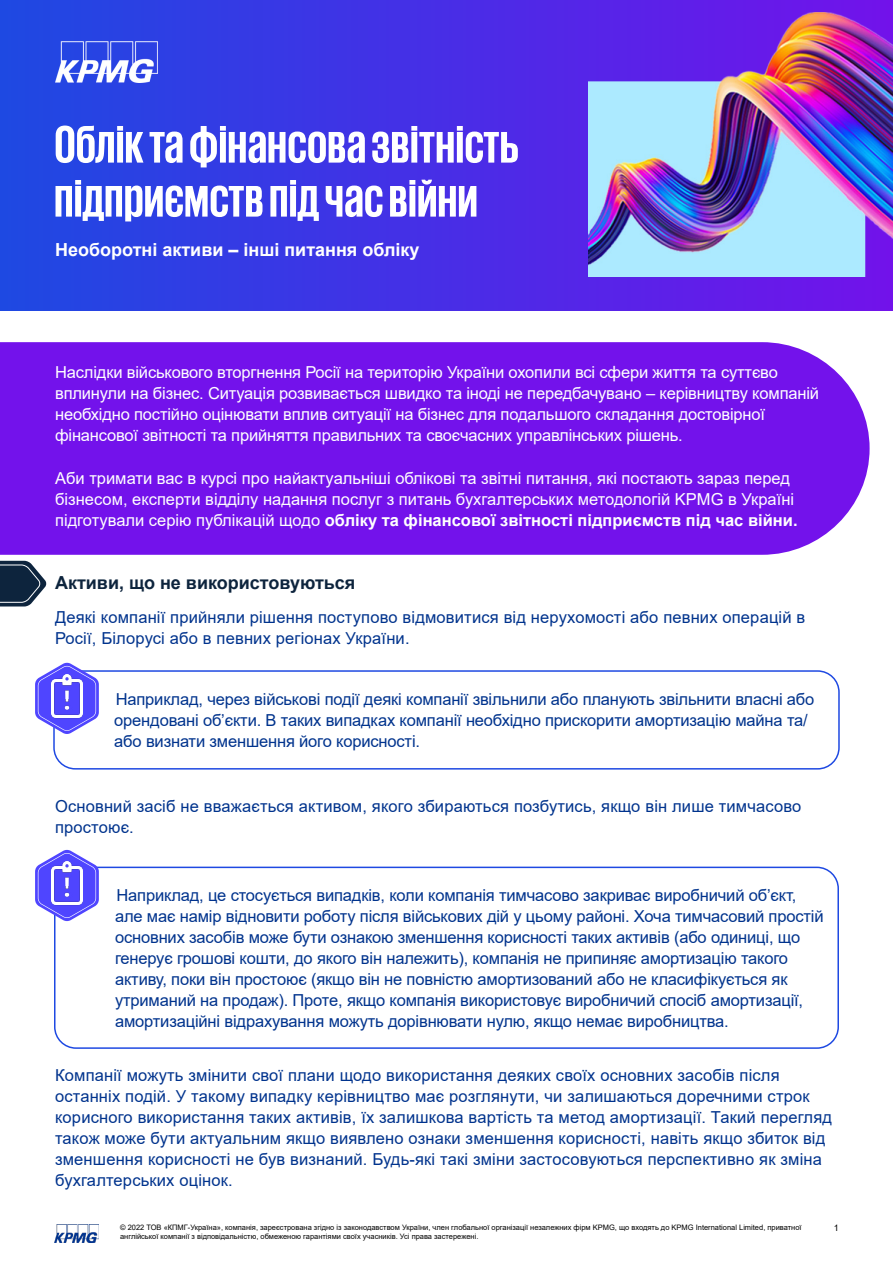
<style>
.page{position:relative;width:893px;height:1263px;background:#fff}
.page>*{position:absolute;margin:0;border:0;box-sizing:border-box;transform-origin:0 0}
.t1{font:700 54px/54px "KPMG Cyrillic";color:#fff}
.t2{font:700 18px "Arial";color:#fff}
.t3{font:700 18px "Arial";color:#0d243d}
.t4{font:16.5px/21px "Arial";letter-spacing:-.01em;color:#00338d}
.t5{font:16.5px/21px "Arial";letter-spacing:.01em;color:#00338d}
.t6{font:16.5px/21px "Arial";letter-spacing:-.01em;color:#fff}
.t7{font:9px "Arial";color:#000}
.t8{font:7.5px/9px "Arial";color:#000}
.s1{font-weight:700}
</style>
<div class="page">
<img style="left:54px;top:1225px;width:45px;height:18px">
<div style="left:0;top:342px;width:870px;height:213px;background:#7312eb"></div>
<div style="left:53px;top:670px;width:787px;height:99px;border:2px solid #1e49e2;border-radius:21px"></div>
<div style="left:54px;top:867px;width:785px;height:182px;border:2px solid #1e49e2;border-radius:21px"></div>
<div style="left:0;top:0;width:893px;height:310px;background:linear-gradient(to right,#1d46e2,#751beb)"></div>
<img style="left:55px;top:41px;width:102px;height:42px">
<img style="left:588px;top:13px;width:305px;height:263px">
<svg style="left:35px;top:849px;width:64px;height:72px"></svg>
<img style="left:43px;top:862px;width:48px;height:47px">
<svg style="left:35px;top:662px;width:64px;height:72px"></svg>
<img style="left:43px;top:675px;width:48px;height:47px">
<svg style="left:0;top:561px;width:47px;height:45px"></svg>
<h1 class="t1" style="left:54px;top:116px;width:466px">Облік та фінансова звітність підприємств під час війни</h1>
<p class="t2" style="left:55px;top:237px;width:366px">Необоротні активи – інші питання обліку</p>
<p class="t6" style="left:55px;top:362px;width:766px">Наслідки військового вторгнення Росії на територію України охопили всі сфери життя та суттєво вплинули на бізнес. Ситуація розвивається швидко та іноді не передбачувано – керівництву компаній необхідно постійно оцінювати вплив ситуації на бізнес для подальшого складання достовірної фінансової звітності та прийняття правильних та своєчасних управлінських рішень.</p>
<p class="t6" style="left:55px;top:467px;width:744px">Аби тримати вас в курсі про найактуальніші облікові та звітні питання, які постають зараз перед бізнесом, експерти відділу надання послуг з питань бухгалтерських методологій KPMG в Україні підготували серію публікацій щодо <span class="s1">обліку та фінансової звітності підприємств під час війни.</span></p>
<p class="t3" style="left:55px;top:570px;width:302px">Активи, що не використовуються</p>
<p class="t5" style="left:55px;top:606px;width:752px">Деякі компанії прийняли рішення поступово відмовитися від нерухомості або певних операцій в<br>Росії, Білорусі або в певних регіонах України.</p>
<p class="t4" style="left:114px;top:688px;width:702px">Наприклад, через військові події деякі компанії звільнили або планують звільнити власні або орендовані об’єкти. В таких випадках компанії необхідно прискорити амортизацію майна та/ або визнати зменшення його корисності.</p>
<p class="t5" style="left:55px;top:796px;width:748px">Основний засіб не вважається активом, якого збираються позбутись, якщо він лише тимчасово простоює.</p>
<p class="t4" style="left:115px;top:885px;width:710px">Наприклад, це стосується випадків, коли компанія тимчасово закриває виробничий об’єкт, але має намір відновити роботу після військових дій у цьому районі. Хоча тимчасовий простій основних засобів може бути ознакою зменшення корисності таких активів (або одиниці, що генерує грошові кошти, до якого він належить), компанія не припиняє амортизацію такого активу, поки він простоює (якщо він не повністю амортизований або не класифікується як утриманий на продаж). Проте, якщо компанія використовує виробничий спосіб амортизації, амортизаційні відрахування можуть дорівнювати нулю, якщо немає виробництва.</p>
<p class="t5" style="left:55px;top:1065px;width:779px">Компанії можуть змінити свої плани щодо використання деяких своїх основних засобів після останніх подій. У такому випадку керівництво має розглянути, чи залишаються доречними строк корисного використання таких активів, їх залишкова вартість та метод амортизації. Такий перегляд також може бути актуальним якщо виявлено ознаки зменшення корисності, навіть якщо збиток від зменшення корисності не був визнаний. Будь-які такі зміни застосовуються перспективно як зміна бухгалтерських оцінок.</p>
<p class="t8" style="left:120px;top:1223px;width:683px">© 2022 ТОВ «КПМГ-Україна», компанія, зареєстрована згідно із законодавством України, член глобальної організації незалежних фірм KPMG, що входять до KPMG International Limited, приватної англійської компанії з відповідальністю, обмеженою гарантіями своїх учасників. Усі права застережені.</p>
<p class="t7" style="left:834px;top:1222px;width:7px">1</p>
</div>
